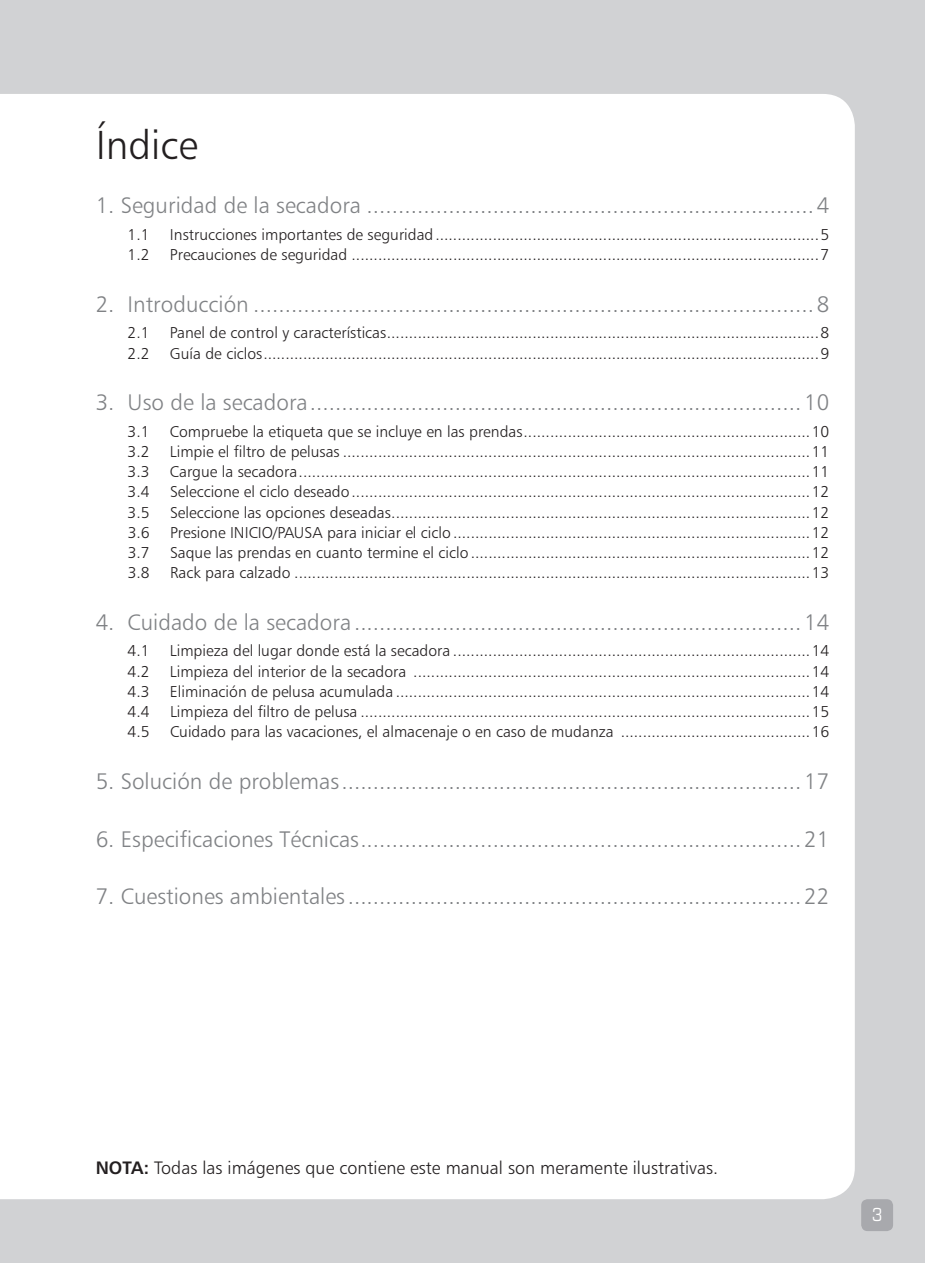
<style>
.page{position:relative;width:925px;height:1263px;background:#d1d2d4}
.page>*{position:absolute;margin:0;border:0;box-sizing:border-box;transform-origin:0 0}
.t1{font:40.5px "Humanist 777 BT Light B";color:#231f20}
.t2{font:22.5px "Humanist 777 BT Light B";color:#808285}
.t3{font:18px "Humanist 777 BT Light B";color:#231f20}
.t4{font:condensed 18px "Eurostile";color:#fff}
.t5{font:15.75px "Humanist 777 BT Light B";color:#231f20}
.s1{font-family:"Humanist 777 BT Bold B"}
</style>
<div class="page">
<div style="left:0;top:94px;width:855px;height:1105px;background:#fff"></div>
<div style="left:861px;top:1199px;width:32px;height:32px;background:#a8a9ad;border-radius:6px"></div>
<h1 class="t1" style="left:96px;top:120px;width:104px">Índice</h1>
<h2 class="t2" style="left:96px;top:192px;width:735px">1. Seguridad de la secadora .......................................................................4</h2>
<p class="t5" style="left:128px;top:225px;width:24px">1.1</p>
<p class="t5" style="left:170px;top:225px;width:661px">Instrucciones importantes de seguridad.......................................................................................5</p>
<p class="t5" style="left:128px;top:245px;width:24px">1.2</p>
<p class="t5" style="left:170px;top:245px;width:661px">Precauciones de seguridad ..........................................................................................................7</p>
<h2 class="t2" style="left:96px;top:290px;width:735px">2. Introducción .........................................................................................8</h2>
<p class="t5" style="left:128px;top:323px;width:24px">2.1</p>
<p class="t5" style="left:170px;top:323px;width:661px">Panel de control y características..................................................................................................8</p>
<p class="t5" style="left:128px;top:343px;width:24px">2.2</p>
<p class="t5" style="left:170px;top:343px;width:661px">Guía de ciclos..............................................................................................................................9</p>
<h2 class="t2" style="left:96px;top:388px;width:735px">3. Uso de la secadora..............................................................................10</h2>
<p class="t5" style="left:128px;top:421px;width:24px">3.1</p>
<p class="t5" style="left:170px;top:421px;width:661px">Compruebe la etiqueta que se incluye en las prendas.................................................................10</p>
<p class="t5" style="left:128px;top:442px;width:24px">3.2</p>
<p class="t5" style="left:170px;top:442px;width:661px">Limpie el filtro de pelusas ..........................................................................................................11</p>
<p class="t5" style="left:128px;top:462px;width:24px">3.3</p>
<p class="t5" style="left:170px;top:462px;width:661px">Cargue la secadora....................................................................................................................11</p>
<p class="t5" style="left:128px;top:482px;width:24px">3.4</p>
<p class="t5" style="left:170px;top:482px;width:661px">Seleccione el ciclo deseado........................................................................................................12</p>
<p class="t5" style="left:128px;top:502px;width:24px">3.5</p>
<p class="t5" style="left:170px;top:502px;width:661px">Seleccione las opciones deseadas...............................................................................................12</p>
<p class="t5" style="left:128px;top:523px;width:24px">3.6</p>
<p class="t5" style="left:170px;top:523px;width:661px">Presione INICIO/PAUSA para iniciar el ciclo.................................................................................12</p>
<p class="t5" style="left:128px;top:543px;width:24px">3.7</p>
<p class="t5" style="left:170px;top:543px;width:661px">Saque las prendas en cuanto termine el ciclo .............................................................................12</p>
<p class="t5" style="left:128px;top:563px;width:24px">3.8</p>
<p class="t5" style="left:170px;top:563px;width:661px">Rack para calzado .....................................................................................................................13</p>
<h2 class="t2" style="left:96px;top:608px;width:735px">4. Cuidado de la secadora .......................................................................14</h2>
<p class="t5" style="left:128px;top:641px;width:24px">4.1</p>
<p class="t5" style="left:170px;top:641px;width:661px">Limpieza del lugar donde está la secadora .................................................................................14</p>
<p class="t5" style="left:128px;top:661px;width:24px">4.2</p>
<p class="t5" style="left:170px;top:661px;width:661px">Limpieza del interior de la secadora ..........................................................................................14</p>
<p class="t5" style="left:128px;top:682px;width:24px">4.3</p>
<p class="t5" style="left:170px;top:682px;width:661px">Eliminación de pelusa acumulada ..............................................................................................14</p>
<p class="t5" style="left:128px;top:702px;width:24px">4.4</p>
<p class="t5" style="left:170px;top:702px;width:661px">Limpieza del filtro de pelusa ......................................................................................................15</p>
<p class="t5" style="left:128px;top:722px;width:24px">4.5</p>
<p class="t5" style="left:170px;top:722px;width:661px">Cuidado para las vacaciones, el almacenaje o en caso de mudanza ...........................................16</p>
<h2 class="t2" style="left:96px;top:767px;width:735px">5. Solución de problemas.........................................................................17</h2>
<h2 class="t2" style="left:96px;top:825px;width:735px">6. Especificaciones Técnicas......................................................................21</h2>
<h2 class="t2" style="left:96px;top:883px;width:735px">7. Cuestiones ambientales........................................................................22</h2>
<p class="t3" style="left:96px;top:1156px;width:624px"><span class="s1">NOTA:</span> Todas las imágenes que contiene este manual son meramente ilustrativas.</p>
<p class="t4" style="left:872px;top:1204px;width:12px">3</p>
</div>
